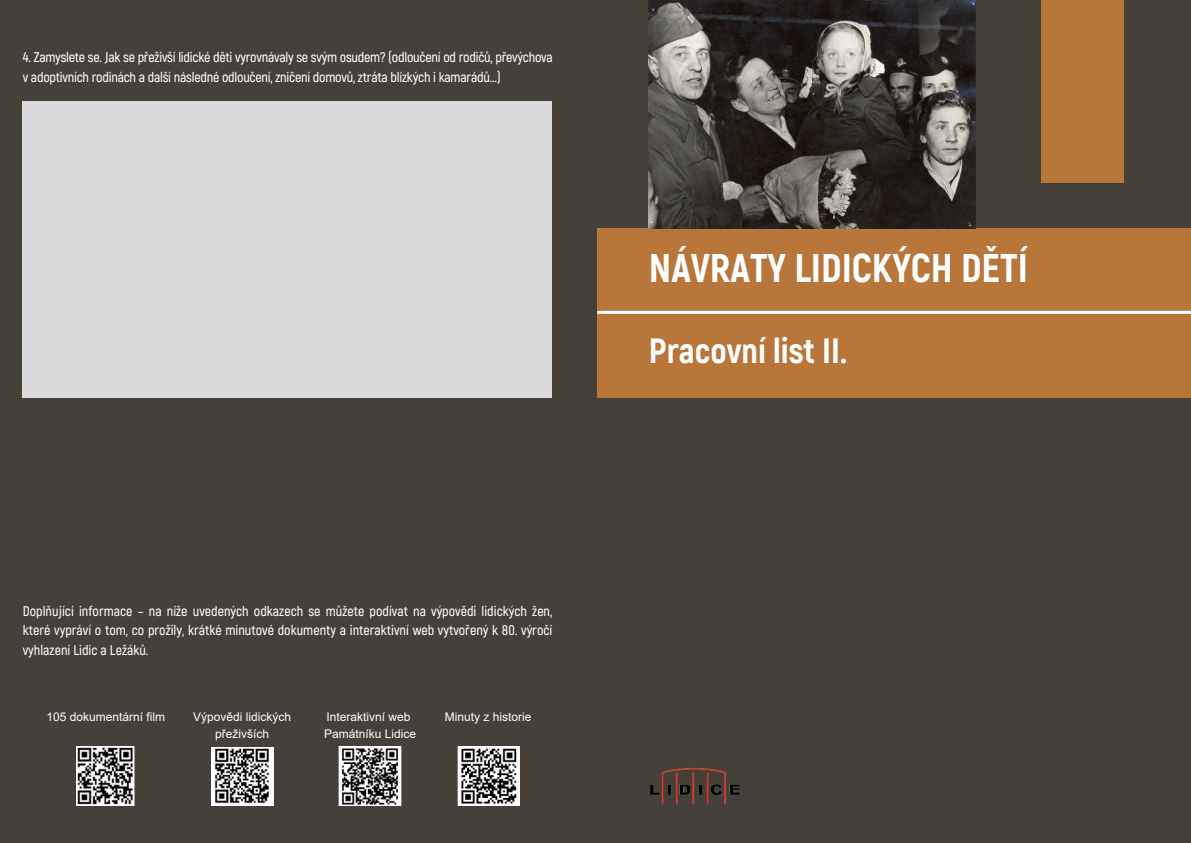
<style>
.page{position:relative;width:1191px;height:843px;background:#fff}
.page>*{position:absolute;margin:0;border:0;box-sizing:border-box;transform-origin:0 0}
.t1{font:800 40px "Akrobat";color:#fff}
.t2{font:800 35px "Akrobat";color:#fff}
.t3{font:600 14px/19.5px "Akrobat";letter-spacing:-.015em;color:#fff}
.t4{font:12px/16.5px "Arial";color:#fff;text-align:center}
</style>
<div class="page">
<div style="left:0;top:0;width:1190px;height:842px;background:#454039"></div>
<div style="left:597px;top:228px;width:593px;height:170px;background:#b8763b"></div>
<div style="left:1041px;top:0;width:83px;height:183px;background:#b8763b"></div>
<hr style="left:597px;top:311px;width:593px;height:3px;background:#fff">
<img style="left:650px;top:768px;width:91px;height:37px">
<div style="left:23px;top:101px;width:529px;height:296px;background:#dbdbdd"></div>
<img style="left:457px;top:746px;width:62px;height:59px">
<img style="left:338px;top:746px;width:63px;height:59px">
<img style="left:76px;top:746px;width:59px;height:59px">
<img style="left:648px;top:0;width:327px;height:228px">
<div style="left:211px;top:746px;width:62px;height:59px;background:#fff"></div>
<img style="left:215px;top:748px;width:54px;height:56px">
<p class="t3" style="left:23px;top:48px;width:531px">4. Zamyslete se. Jak se přeživší lidické děti vyrovnávaly se svým osudem? (odloučení od rodičů, převýchova v adoptivních rodinách a další následné odloučení, zničení domovů, ztráta blízkých i kamarádů…)</p>
<p class="t3" style="left:23px;top:601px;width:531px;text-align:justify">Doplňující informace – na níže uvedených odkazech se můžete podívat na výpovědi lidických žen, které vypráví o tom, co prožily, krátké minutové dokumenty a interaktivní web vytvořený k 80. výročí vyhlazení Lidic a Ležáků.</p>
<p class="t4" style="left:46px;top:708px;width:120px">105 dokumentární film</p>
<p class="t4" style="left:193px;top:708px;width:100px">Výpovědi lidických přeživších</p>
<p class="t4" style="left:326px;top:708px;width:85px">Interaktivní web</p>
<p class="t4" style="left:444px;top:708px;width:88px">Minuty z historie</p>
<p class="t4" style="left:324px;top:725px;width:93px">Památníku Lidice</p>
<h1 class="t1" style="left:648px;top:244px;width:380px">NÁVRATY LIDICKÝCH DĚTÍ</h1>
<h2 class="t2" style="left:648px;top:330px;width:200px">Pracovní list II.</h2>
</div>
